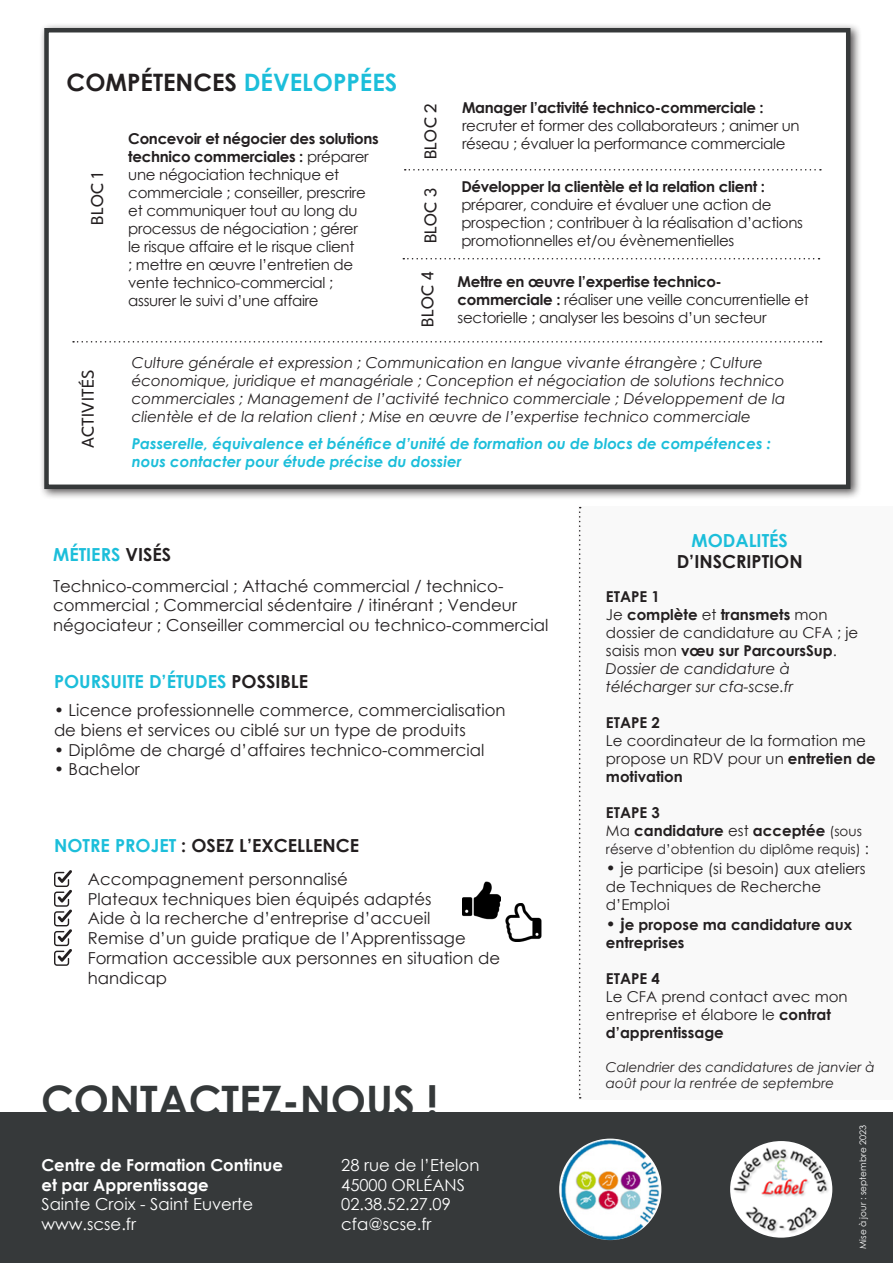
<style>
.page{position:relative;width:893px;height:1263px;background:#fff}
.page>*{position:absolute;margin:0;border:0;box-sizing:border-box;transform-origin:0 0}
.t1{font:700 42px "Century Gothic";color:#35393a}
.t2{font:700 24px "Century Gothic";color:#231f20}
.t3{font:700 18px "Century Gothic";color:#1cbeda}
.t4{font:700 18px "Century Gothic";color:#231f20}
.t5{font:100 18px "League Spartan";letter-spacing:.005em;color:#231f20}
.t6{font:16.5px/19.8px "Century Gothic";color:#231f20}
.t7{font:16.5px "Century Gothic";color:#fff}
.t8{font:700 16.5px/19.8px "Century Gothic";color:#fff}
.t9{font:15px/18px "Century Gothic";letter-spacing:-.02em;color:#231f20}
.t10{font:italic 15px/18px "Century Gothic";color:#231f20}
.t11{font:15px/18px "Century Gothic";color:#231f20}
.t12{font:italic 700 15px/18px "Century Gothic";color:#1cbeda}
.t13{font:700 15px/18px "Century Gothic";color:#231f20}
.t14{font:italic 13.5px/16.2px "Century Gothic";color:#231f20}
.t15{font:13.5px "Century Gothic";color:#231f20}
.t16{font:9px "Century Gothic";color:#fff}
.s1{color:#1cbeda}
.s2{font-weight:700}
.s3{color:#231f20}
.s4{font-weight:400}
.s5{font-weight:400;font-size:13.5px}
.s6{font-size:15px}
.s7{font-size:16.5px}
.s8{font-weight:400;font-size:16.5px}
</style>
<div class="page">
<div style="left:0;top:1113px;width:893px;height:150px;background:#36393a"></div>
<div style="left:579px;top:506px;width:314px;height:594px;background:#f9f9f9"></div>
<svg style="left:579px;top:507px;width:2px;height:591px"></svg>
<img style="left:559px;top:1138px;width:102px;height:102px;border-radius:51px">
<div style="left:730px;top:1141px;width:102px;height:97px;background:#fff;border-radius:50%"></div>
<img style="left:733px;top:1147px;width:97px;height:88px">
<div style="left:39px;top:23px;width:823px;height:477px;background:#231f20;opacity:.75"></div>
<div style="left:44px;top:28px;width:806px;height:461px;background:#fff;border:4px solid #36393a"></div>
<svg style="left:73px;top:341px;width:748px;height:2px"></svg>
<svg style="left:405px;top:169px;width:416px;height:2px"></svg>
<svg style="left:403px;top:258px;width:416px;height:1px"></svg>
<svg style="left:54px;top:870px;width:18px;height:96px"></svg>
<img style="left:505px;top:903px;width:37px;height:38px">
<img style="left:462px;top:882px;width:38px;height:37px">
<p class="t2" style="left:67px;top:64px;width:332px">COMPÉTENCES <span class="s1">DÉVELOPPÉES</span></p>
<p class="t5" style="left:84px;top:225px;width:54px;rotate:-90deg">BLOC 1</p>
<p class="t5" style="left:75px;top:448px;width:80px;rotate:-90deg">ACTIVITÉS</p>
<p class="t9" style="left:462px;top:99px;width:339px"><span class="s2">Manager l’activité technico-commerciale : </span>recruter et former des collaborateurs ; animer un réseau ; évaluer la performance commerciale</p>
<p class="t5" style="left:417px;top:159px;width:58px;rotate:-90deg">BLOC 2</p>
<p class="t9" style="left:128px;top:129px;width:252px"><span class="s2">Concevoir et négocier des solutions technico commerciales :</span> préparer une négociation technique et commerciale ; conseiller, prescrire et communiquer tout au long du processus de négociation ; gérer<br>le risque affaire et le risque client<br>; mettre en œuvre l’entretien de vente technico-commercial ; assurer le suivi d’une affaire</p>
<p class="t5" style="left:417px;top:243px;width:58px;rotate:-90deg">BLOC 3</p>
<p class="t9" style="left:461px;top:178px;width:343px"><span class="s2">Développer la clientèle et la relation client : </span>préparer, conduire et évaluer une action de prospection ; contribuer à la réalisation d’actions promotionnelles et/ou évènementielles</p>
<p class="t5" style="left:414px;top:327px;width:57px;rotate:-90deg">BLOC 4</p>
<p class="t9" style="left:458px;top:273px;width:353px"><span class="s2">Mettre en œuvre l’expertise technico&shy;commerciale :</span> réaliser une veille concurrentielle et sectorielle ; analyser les besoins d’un secteur</p>
<p class="t10" style="left:132px;top:353px;width:655px">Culture générale et expression ; Communication en langue vivante étrangère ; Culture économique, juridique et managériale ; Conception et négociation de solutions technico commerciales ; Management de l’activité technico commerciale ; Développement de la clientèle et de la relation client ; Mise en œuvre de l’expertise technico commerciale</p>
<p class="t12" style="left:132px;top:434px;width:641px">Passerelle, équivalence et bénéfice d’unité de formation ou de blocs de compétences : nous contacter pour étude précise du dossier</p>
<p class="t3" style="left:53px;top:541px;width:120px">MÉTIERS <span class="s3">VISÉS</span></p>
<p class="t6" style="left:53px;top:575px;width:497px">Technico-commercial ; Attaché commercial / technico&shy;commercial ; Commercial sédentaire / itinérant ; Vendeur négociateur ; Conseiller commercial ou technico-commercial</p>
<p class="t3" style="left:54px;top:667px;width:256px">POURSUITE D’ÉTUDES <span class="s3">POSSIBLE</span></p>
<p class="t6" style="left:54px;top:700px;width:453px">• Licence professionnelle commerce, commercialisation</p>
<p class="t6" style="left:54px;top:720px;width:413px">de biens et services ou ciblé sur un type de produits</p>
<p class="t6" style="left:54px;top:739px;width:432px">• Diplôme de chargé d’affaires technico-commercial</p>
<p class="t6" style="left:54px;top:759px;width:87px">• Bachelor</p>
<p class="t4" style="left:54px;top:832px;width:306px"><span class="s1">NOTRE PROJET</span> : OSEZ L’EXCELLENCE</p>
<p class="t6" style="left:88px;top:869px;width:261px">Accompagnement personnalisé</p>
<p class="t6" style="left:88px;top:888px;width:345px">Plateaux techniques bien équipés adaptés</p>
<p class="t6" style="left:88px;top:908px;width:344px">Aide à la recherche d’entreprise d’accueil</p>
<p class="t6" style="left:88px;top:928px;width:379px">Remise d’un guide pratique de l’Apprentissage</p>
<p class="t6" style="left:88px;top:948px;width:414px">Formation accessible aux personnes en situation de handicap</p>
<p class="t1" style="left:41px;top:1069px;width:399px">CONTACTEZ-NOUS !</p>
<p class="t8" style="left:41px;top:1154px;width:243px">Centre de Formation Continue et par Apprentissage</p>
<p class="t7" style="left:41px;top:1193px;width:213px">Sainte Croix - Saint Euverte</p>
<p class="t7" style="left:41px;top:1213px;width:96px">www.scse.fr</p>
<p class="t7" style="left:341px;top:1153px;width:140px">28 rue de l’Etelon</p>
<p class="t7" style="left:341px;top:1173px;width:125px">45000 ORLÉANS</p>
<p class="t7" style="left:341px;top:1193px;width:111px">02.38.52.27.09</p>
<p class="t7" style="left:341px;top:1213px;width:92px">cfa@scse.fr</p>
<p class="t3" style="left:691px;top:526px;width:98px">MODALITÉS</p>
<p class="t4" style="left:677px;top:548px;width:128px">D’INSCRIPTION</p>
<p class="t13" style="left:606px;top:587px;width:55px">ETAPE 1</p>
<p class="t11" style="left:606px;top:606px;width:254px">Je <span class="s2">complète</span> et <span class="s2">transmets</span> mon dossier de candidature au CFA ; je saisis mon <span class="s2">vœu sur ParcoursSup</span>.</p>
<p class="t10" style="left:606px;top:660px;width:189px">Dossier de candidature à télécharger sur cfa-scse.fr</p>
<p class="t13" style="left:606px;top:713px;width:55px">ETAPE 2</p>
<p class="t11" style="left:606px;top:732px;width:271px">Le coordinateur de la formation me propose un RDV pour un <span class="s2">entretien de motivation</span></p>
<p class="t13" style="left:606px;top:803px;width:55px">ETAPE 3</p>
<p class="t13" style="left:606px;top:821px;width:257px"><span class="s4">Ma</span> candidature <span class="s4">est</span> acceptée <span class="s5">(sous</span></p>
<p class="t15" style="left:606px;top:840px;width:265px">réserve d’obtention du diplôme requis) <span class="s6">:</span></p>
<p class="t11" style="left:606px;top:859px;width:261px"><span class="s7">• j</span>e participe (si besoin) aux ateliers de Techniques de Recherche d’Emploi</p>
<p class="t13" style="left:606px;top:915px;width:248px"><span class="s8">•</span> <span class="s7">j</span>e propose ma candidature aux entreprises</p>
<p class="t13" style="left:606px;top:969px;width:55px">ETAPE 4</p>
<p class="t11" style="left:606px;top:987px;width:243px">Le CFA prend contact avec mon entreprise et élabore le <span class="s2">contrat d’apprentissage</span></p>
<p class="t14" style="left:606px;top:1059px;width:270px">Calendrier des candidatures de janvier à août pour la rentrée de septembre</p>
<p class="t16" style="left:857px;top:1249px;width:125px;rotate:-90deg">Mise à jour : septembre 2023</p>
</div>
